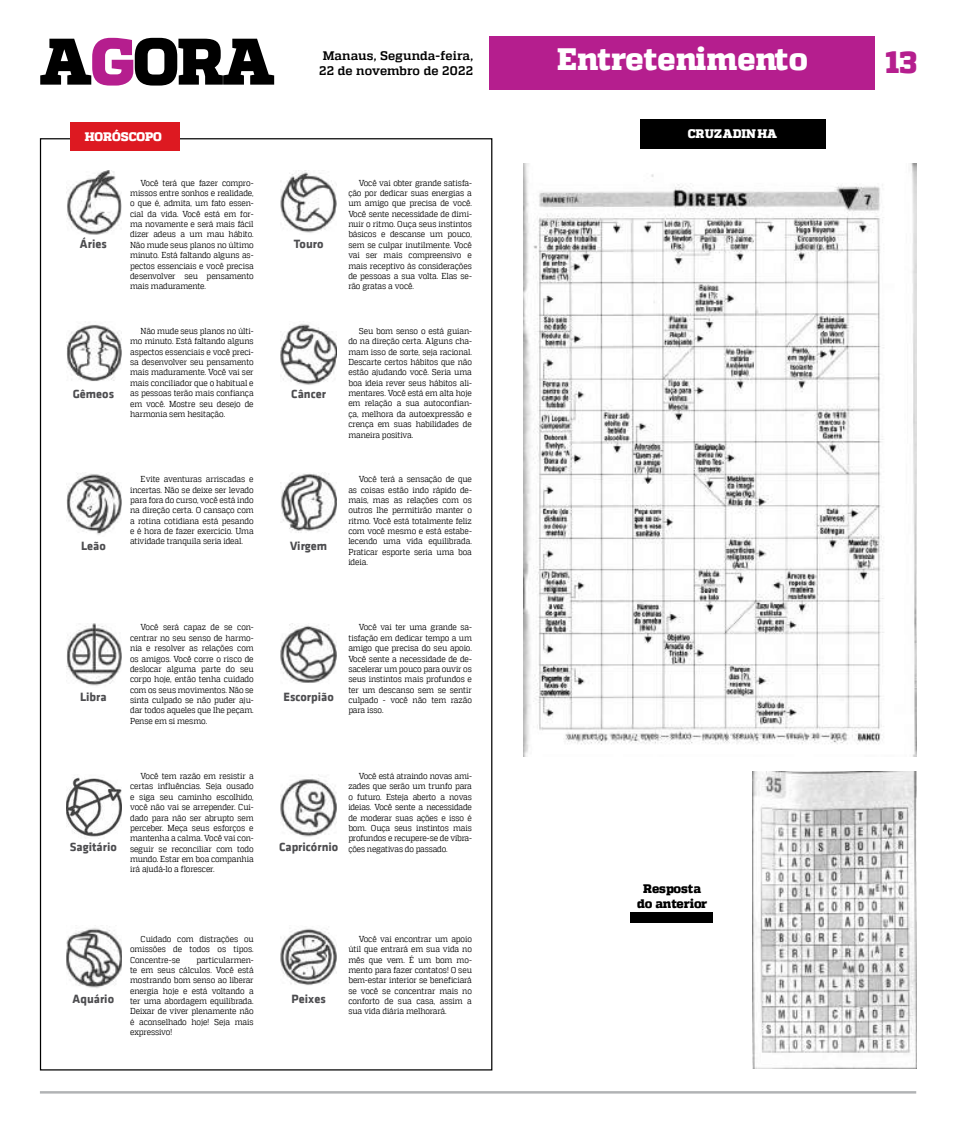
<style>
.page{position:relative;width:957px;height:1134px;background:#fff}
.page>*{position:absolute;margin:0;border:0;box-sizing:border-box;transform-origin:0 0}
.t1{font:800 30.88px "MW Quadon";color:#fff}
.t2{font:800 30.88px "MW Quadon";color:#b51e8e}
.t3{font:700 12.38px "MW Klavika Bd";color:#4c4c4f}
.t4{font:700 12.38px/14.9px "MW Quadon";letter-spacing:.01em;color:#000}
.t5{font:800 12.38px "MW Quadon";color:#fff}
.t6{font:800 12.38px/14.9px "MW Quadon";color:#000;text-align:center}
.t7{font:8.62px/10.4px "MW Quadon";letter-spacing:-.015em;color:#000;text-align:justify;scale:.9 1}
</style>
<div class="page">
<div style="left:489px;top:36px;width:386px;height:54px;background:#b51e8e"></div>
<svg style="left:40px;top:38px;width:234px;height:48px"></svg>
<div style="left:70px;top:122px;width:110px;height:28px;background:#dd1921"></div>
<img style="left:66px;top:171px;width:56px;height:64px">
<img style="left:66px;top:624px;width:56px;height:62px">
<img style="left:66px;top:321px;width:56px;height:60px">
<img style="left:66px;top:777px;width:56px;height:62px">
<img style="left:66px;top:473px;width:56px;height:62px">
<img style="left:66px;top:928px;width:56px;height:60px">
<img style="left:280px;top:171px;width:57px;height:62px">
<img style="left:280px;top:624px;width:57px;height:59px">
<img style="left:280px;top:321px;width:57px;height:64px">
<img style="left:280px;top:778px;width:57px;height:59px">
<img style="left:280px;top:473px;width:57px;height:60px">
<img style="left:280px;top:928px;width:57px;height:57px">
<div style="left:640px;top:119px;width:185px;height:30px;background:#000"></div>
<img style="left:523px;top:164px;width:393px;height:592px">
<img style="left:753px;top:772px;width:163px;height:296px">
<div style="left:630px;top:912px;width:82px;height:11px;background:#000"></div>
<hr style="left:40px;top:1091px;width:876px;height:2px;background:#b1b3b5">
<h2 class="t4" style="left:319px;top:49px;width:155px">Manaus, Segunda-feira,<br>22 de novembro de 2022</h2>
<h1 class="t1" style="left:557px;top:41px;width:252px">Entretenimento</h1>
<h1 class="t2" style="left:885px;top:44px;width:33px">13</h1>
<h2 class="t5" style="left:85px;top:130px;width:79px">HORÓSCOPO</h2>
<h2 class="t5" style="left:688px;top:127px;width:91px">CRUZADINHA</h2>
<h2 class="t3" style="left:80px;top:234px;width:28px">Áries</h2>
<h2 class="t3" style="left:73px;top:385px;width:43px">Gêmeos</h2>
<p class="t7" style="left:130px;top:177px;width:139px;text-indent:11px">Você terá que fazer compro&shy;missos entre sonhos e realidade, o que é, admita, um fato essen&shy;cial da vida. Você está em for&shy;ma novamente e será mais fácil dizer adeus a um mau hábito.<br>Não mude seus planos no último minuto. Está faltando alguns as&shy;pectos essenciais e você precisa desenvolver seu pensamento mais maduramente.</p>
<p class="t7" style="left:130px;top:326px;width:139px;text-indent:11px">Não mude seus planos no últi&shy;mo minuto. Está faltando alguns aspectos essenciais e você preci&shy;sa desenvolver seu pensamento mais maduramente. Você vai ser mais conciliador que o habitual e as pessoas terão mais confiança em você. Mostre seu desejo de harmonia sem hesitação.</p>
<h2 class="t3" style="left:294px;top:234px;width:31px">Touro</h2>
<h2 class="t3" style="left:291px;top:385px;width:36px">Câncer</h2>
<p class="t7" style="left:348px;top:177px;width:139px;text-indent:11px">Você vai obter grande satisfa&shy;ção por dedicar suas energias a um amigo que precisa de você.<br>Você sente necessidade de dimi&shy;nuir o ritmo. Ouça seus instintos básicos e descanse um pouco, sem se culpar inutilmente. Você vai ser mais compreensivo e mais receptivo às considerações de pessoas a sua volta. Elas se&shy;rão gratas a você.</p>
<p class="t7" style="left:348px;top:326px;width:139px;text-indent:11px">Seu bom senso o está guian&shy;do na direção certa. Alguns cha&shy;mam isso de sorte, seja racional.<br>Descarte certos hábitos que não estão ajudando você. Seria uma boa ideia rever seus hábitos ali&shy;mentares. Você está em alta hoje em relação a sua autoconfian&shy;ça, melhora da autoexpressão e crença em suas habilidades de maneira positiva.</p>
<h2 class="t3" style="left:81px;top:536px;width:26px">Leão</h2>
<p class="t7" style="left:130px;top:474px;width:139px;text-indent:11px">Evite aventuras arriscadas e incertas. Não se deixe ser levado para fora do curso, você está indo na direção certa. O cansaço com a rotina cotidiana está pesando e é hora de fazer exercício. Uma atividade tranquila seria ideal.</p>
<h2 class="t3" style="left:290px;top:536px;width:39px">Virgem</h2>
<p class="t7" style="left:348px;top:474px;width:139px;text-indent:11px">Você terá a sensação de que as coisas estão indo rápido de&shy;mais, mas as relações com os outros lhe permitirão manter o ritmo. Você está totalmente feliz com você mesmo e está estabe&shy;lecendo uma vida equilibrada.<br>Praticar esporte seria uma boa ideia.</p>
<h2 class="t3" style="left:80px;top:687px;width:28px">Libra</h2>
<p class="t7" style="left:130px;top:622px;width:139px;text-indent:11px">Você será capaz de se con&shy;centrar no seu senso de harmo&shy;nia e resolver as relações com os amigos. Você corre o risco de deslocar alguma parte do seu corpo hoje, então tenha cuidado com os seus movimentos. Não se sinta culpado se não puder aju&shy;dar todos aqueles que lhe peçam.<br>Pense em si mesmo.</p>
<h2 class="t3" style="left:283px;top:687px;width:52px">Escorpião</h2>
<p class="t7" style="left:348px;top:622px;width:139px;text-indent:11px">Você vai ter uma grande sa&shy;tisfação em dedicar tempo a um amigo que precisa do seu apoio.<br>Você sente a necessidade de de&shy;sacelerar um pouco para ouvir os seus instintos mais profundos e ter um descanso sem se sentir culpado - você não tem razão para isso.</p>
<h2 class="t3" style="left:70px;top:838px;width:48px">Sagitário</h2>
<p class="t7" style="left:130px;top:771px;width:139px;text-indent:11px">Você tem razão em resistir a certas influências. Seja ousado e siga seu caminho escolhido, você não vai se arrepender. Cui&shy;dado para não ser abrupto sem perceber. Meça seus esforços e mantenha a calma. Você vai con&shy;seguir se reconciliar com todo mundo. Estar em boa companhia irá ajudá-lo a florescer.</p>
<h2 class="t3" style="left:279px;top:838px;width:61px">Capricórnio</h2>
<p class="t7" style="left:348px;top:771px;width:139px;text-indent:11px">Você está atraindo novas ami&shy;zades que serão um trunfo para o futuro. Esteja aberto a novas ideias. Você sente a necessidade de moderar suas ações e isso é bom. Ouça seus instintos mais profundos e recupere-se de vibra&shy;ções negativas do passado.</p>
<h2 class="t6" style="left:637px;top:881px;width:71px">Resposta do anterior</h2>
<h2 class="t3" style="left:73px;top:989px;width:43px">Aquário</h2>
<p class="t7" style="left:130px;top:933px;width:139px;text-indent:11px">Cuidado com distrações ou omissões de todos os tipos.<br>Concentre-se</p>
<p class="t7" style="left:130px;top:954px;width:139px;text-indent:66px">particularmen&shy;te em seus cálculos. Você está mostrando bom senso ao liberar energia hoje e está voltando a ter uma abordagem equilibrada.<br>Deixar de viver plenamente não é aconselhado hoje! Seja mais expressivo!</p>
<h2 class="t3" style="left:292px;top:989px;width:36px">Peixes</h2>
<p class="t7" style="left:348px;top:933px;width:139px;text-indent:11px">Você vai encontrar um apoio útil que entrará em sua vida no mês que vem. É um bom mo&shy;mento para fazer contatos! O seu bem-estar interior se beneficiará se você se concentrar mais no conforto de sua casa, assim a sua vida diária melhorará.</p>
</div>
